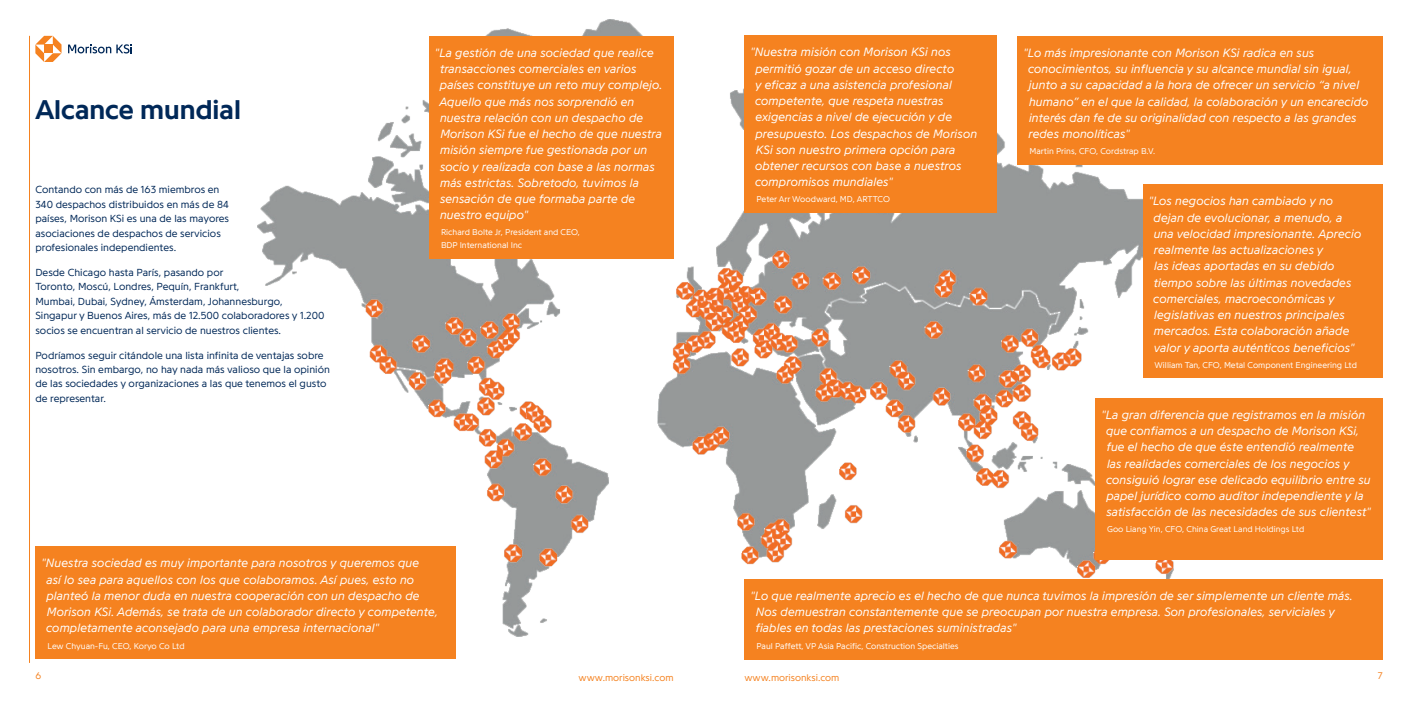
<style>
.page{position:relative;width:1418px;height:709px;background:#fff}
.page>*{position:absolute;margin:0;border:0;box-sizing:border-box;transform-origin:0 0}
.t1{font:700 28.12px "Programme";color:#002858}
.t2{font:italic 300 12.5px/16.2px "Programme";color:#fff}
.t3{font:300 10.62px/14.4px "Programme";color:#002858}
.t4{font:300 10px "Programme";color:#f58220}
.t5{font:300 8.75px/12.5px "Programme";color:#fff}
</style>
<div class="page">
<svg style="left:35px;top:36px;width:27px;height:26px"></svg>
<svg style="left:68px;top:44px;width:64px;height:9px"></svg>
<hr style="left:29px;top:36px;width:1px;height:627px;background:#f58220">
<img style="left:257px;top:20px;width:947px;height:616px">
<div style="left:744px;top:35px;width:253px;height:178px;background:#f58220"></div>
<div style="left:1142px;top:184px;width:240px;height:194px;background:#f58220"></div>
<div style="left:1095px;top:398px;width:287px;height:161px;background:#f58220"></div>
<div style="left:744px;top:579px;width:638px;height:80px;background:#f58220"></div>
<div style="left:1017px;top:36px;width:365px;height:129px;background:#f58220"></div>
<div style="left:429px;top:36px;width:244px;height:222px;background:#f58220"></div>
<div style="left:35px;top:546px;width:421px;height:113px;background:#f58220"></div>
<h1 class="t1" style="left:35px;top:92px;width:207px">Alcance mundial</h1>
<p class="t3" style="left:35px;top:182px;width:195px">Contando con más de 163 miembros en 340 despachos distribuidos en más de 84 países, Morison KSi es una de las mayores asociaciones de despachos de servicios profesionales independientes.</p>
<p class="t3" style="left:35px;top:265px;width:290px">Desde Chicago hasta París, pasando por<br>Toronto, Moscú, Londres, Pequín, Frankfurt,<br>Mumbai, Dubai, Sydney, Ámsterdam, Johannesburgo, Singapur y Buenos Aires, más de 12.500 colaboradores y 1.200 socios se encuentran al servicio de nuestros clientes.</p>
<p class="t3" style="left:35px;top:347px;width:296px">Podríamos seguir citándole una lista infinita de ventajas sobre nosotros. Sin embargo, no hay nada más valioso que la opinión de las sociedades y organizaciones a las que tenemos el gusto de representar.</p>
<p class="t2" style="left:439px;top:44px;width:224px;text-indent:-5px">"La gestión de una sociedad que realice transacciones comerciales en varios países constituye un reto muy complejo.<br>Aquello que más nos sorprendió en nuestra relación con un despacho de Morison KSi fue el hecho de que nuestra misión siempre fue gestionada por un socio y realizada con base a las normas más estrictas. Sobretodo, tuvimos la sensación de que formaba parte de nuestro equipo"</p>
<p class="t5" style="left:441px;top:226px;width:140px">Richard Bolte Jr, President and CEO,<br>BDP International Inc</p>
<p class="t2" style="left:46px;top:554px;width:393px;text-indent:-5px">"Nuestra sociedad es muy importante para nosotros y queremos que<br>así lo sea para aquellos con los que colaboramos. Así pues, esto no planteó la menor duda en nuestra cooperación con un despacho de Morison KSi. Además, se trata de un colaborador directo y competente, completamente aconsejado para una empresa internacional"</p>
<p class="t5" style="left:48px;top:639px;width:139px">Lew Chyuan-Fu, CEO, Koryo Co Ltd</p>
<p class="t2" style="left:755px;top:44px;width:224px;text-indent:-5px">"Nuestra misión con Morison KSi nos permitió gozar de un acceso directo<br>y eficaz a una asistencia profesional competente, que respeta nuestras exigencias a nivel de ejecución y de presupuesto. Los despachos de Morison KSi son nuestro primera opción para obtener recursos con base a nuestros compromisos mundiales"</p>
<p class="t5" style="left:756px;top:193px;width:135px">Peter Arr Woodward, MD, ARTTCO</p>
<p class="t2" style="left:1153px;top:192px;width:209px;text-indent:-5px">"Los negocios han cambiado y no dejan de evolucionar, a menudo, a una velocidad impresionante. Aprecio realmente las actualizaciones y<br>las ideas aportadas en su debido tiempo sobre las últimas novedades comerciales, macroeconómicas y legislativas en nuestros principales mercados. Esta colaboración añade valor y aporta auténticos beneficios"</p>
<p class="t5" style="left:1154px;top:358px;width:204px">William Tan, CFO, Metal Component Engineering Ltd</p>
<p class="t2" style="left:1028px;top:44px;width:342px;text-indent:-5px">"Lo más impresionante con Morison KSi radica en sus conocimientos, su influencia y su alcance mundial sin igual, junto a su capacidad a la hora de ofrecer un servicio “a nivel humano” en el que la calidad, la colaboración y un encarecido interés dan fe de su originalidad con respecto a las grandes redes monolíticas"</p>
<p class="t5" style="left:1029px;top:144px;width:127px">Martin Prins, CFO, Cordstrap B.V.</p>
<p class="t2" style="left:1106px;top:406px;width:266px;text-indent:-5px">"La gran diferencia que registramos en la misión que confiamos a un despacho de Morison KSi, fue el hecho de que éste entendió realmente las realidades comerciales de los negocios y consiguió lograr ese delicado equilibrio entre su papel jurídico como auditor independiente y la satisfacción de las necesidades de sus clientest"</p>
<p class="t5" style="left:1107px;top:523px;width:199px">Goo Liang Yin, CFO, China Great Land Holdings Ltd</p>
<p class="t2" style="left:755px;top:587px;width:598px;text-indent:-5px">"Lo que realmente aprecio es el hecho de que nunca tuvimos la impresión de ser simplemente un cliente más.<br>Nos demuestran constantemente que se preocupan por nuestra empresa. Son profesionales, serviciales y fiables en todas las prestaciones suministradas"</p>
<p class="t5" style="left:756px;top:639px;width:203px">Paul Paffett, VP Asia Pacific, Construction Specialties</p>
<p class="t4" style="left:35px;top:669px;width:7px">6</p>
<p class="t4" style="left:578px;top:671px;width:97px">www.morisonksi.com</p>
<p class="t4" style="left:744px;top:671px;width:97px">www.morisonksi.com</p>
<p class="t4" style="left:1377px;top:669px;width:6px">7</p>
</div>
